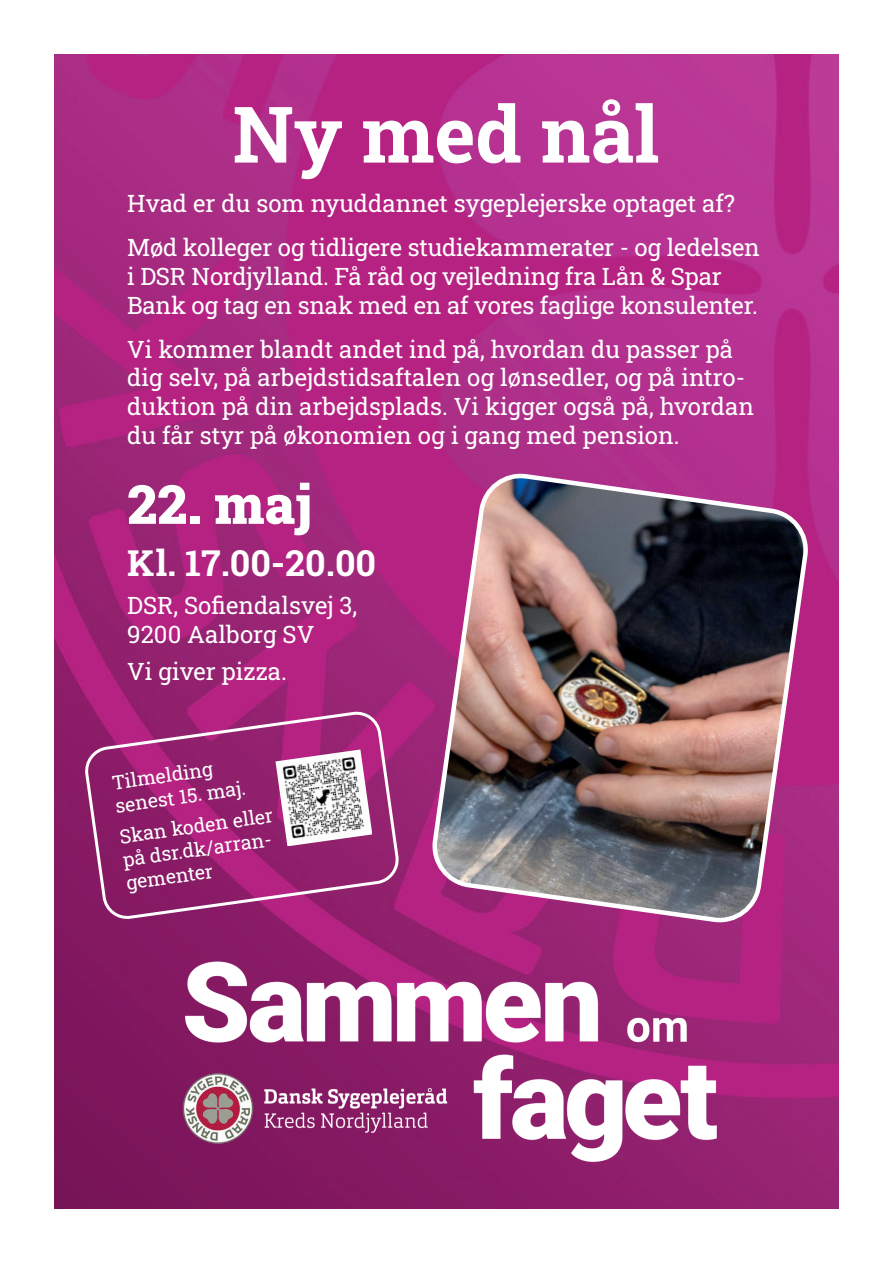
<style>
.page{position:relative;width:893px;height:1263px;background:#fff}
.page>*{position:absolute;margin:0;border:0;box-sizing:border-box;transform-origin:0 0}
.t1{font:700 78px "Roboto Slab";color:#fff}
.t2{font:900 54px "Roboto Slab";color:#fff}
.t3{font:700 36px "Roboto Slab";color:#fff}
.t4{font:24px/28.8px "Roboto Slab";color:#fff}
.t5{font:19.5px/23.4px "Roboto Slab";color:#fff}
</style>
<div class="page">
<img style="left:54px;top:54px;width:785px;height:1155px">
<img style="left:427px;top:471px;width:386px;height:457px">
<svg style="left:85px;top:712px;width:314px;height:207px;background:#a13b7f"></svg>
<img style="left:182px;top:924px;width:535px;height:244px">
<h1 class="t1" style="left:233px;top:81px;width:428px">Ny med nål</h1>
<p class="t4" style="left:127px;top:181px;width:634px;line-height:43.8px">Hvad er du som nyuddannet sygeplejerske optaget af?<br>Mød kolleger og tidligere studiekammerater - og ledelsen</p>
<p class="t4" style="left:127px;top:261px;width:632px">i DSR Nordjylland. Få råd og vejledning fra Lån &amp; Spar<br>Bank og tag en snak med en af vores faglige konsulenter.</p>
<p class="t4" style="left:127px;top:334px;width:628px">Vi kommer blandt andet ind på, hvordan du passer på dig selv, på arbejdstidsaftalen og lønsedler, og på intro&shy;duktion på din arbejdsplads. Vi kigger også på, hvordan du får styr på økonomien og i gang med pension.</p>
<h2 class="t2" style="left:127px;top:467px;width:186px">22. maj</h2>
<h3 class="t3" style="left:127px;top:538px;width:250px">Kl. 17.00-20.00</h3>
<p class="t4" style="left:127px;top:590px;width:232px">DSR, Sofiendalsvej 3,<br>9200 Aalborg SV</p>
<p class="t4" style="left:127px;top:657px;width:161px">Vi giver pizza.</p>
<p class="t5" style="left:111px;top:771px;width:133px;rotate:-8deg">Tilmelding senest 15. maj.</p>
<p class="t5" style="left:118px;top:824px;width:156px;rotate:-8deg">Skan koden eller på dsr.dk/arran&shy;gementer</p>
</div>
